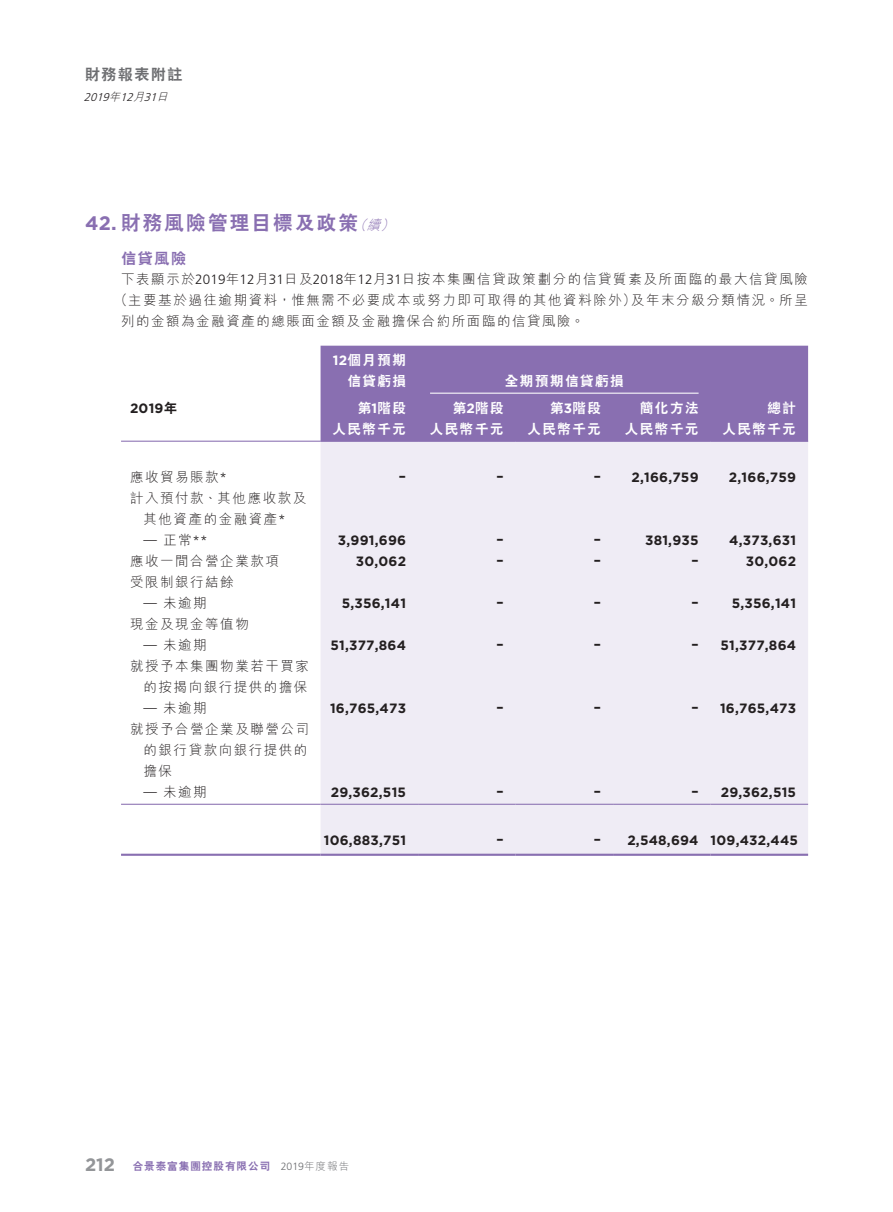
<style>
.page{position:relative;width:893px;height:1212px;background:#fff}
.page>*{position:absolute;margin:0;border:0;box-sizing:border-box;transform-origin:0 0}
._03_H1{font:800 19.5px "C Hei 2 HK";letter-spacing:.115em;color:#896fb1}
.t1{font:800 15px "C Hei 2 HK";letter-spacing:.1em;color:#6c6d70}
._04___H2{font:800 15px "C Hei 2 HK";color:#896fb1}
._01_Body_Text{font:700 13.5px "Gotham";letter-spacing:.015em;color:#231f20}
._12___P2{font:300 13.5px "M Hei HK";letter-spacing:.12em;color:#231f20}
._15_Table_Stub{font:300 13.5px/21px "M Hei HK";letter-spacing:.115em;color:#231f20;text-align:center}
._01_Body_Text-2{font:800 13.5px/21px "C Hei 2 HK";letter-spacing:.115em;color:#fff;text-align:right}
._15_Table_Stub-2{font:700 13.5px "Gotham";color:#231f20}
._15_Table_Stub-3{font:300 13.5px "Frutiger LT Std";color:#231f20}
.t2{font:italic 300 11.25px "Frutiger LT Std";color:#231f20}
.t3{font:800 10.5px "C Hei 2 HK";letter-spacing:.1em;color:#896fb1}
.s1{font-family:"M Hei HK"}
.s2{font-family:"Gotham";font-weight:700}
.s3{font-family:"M Hei HK";font-weight:300;font-style:italic;font-size:13.5px}
.s4{font-family:"Frutiger LT Std"}
.s5{font-family:"C Hei 2 HK";font-weight:800}
.s6{font-family:"Gotham";font-weight:700;font-size:18px;color:#939598}
.s7{font-family:"Frutiger LT Std";font-weight:300;color:#6c6d70}
.s8{font-family:"M Hei HK";font-weight:300;color:#6c6d70}
</style>
<div class="page">
<div style="left:321px;top:346px;width:487px;height:95px;background:#896fb1"></div>
<div style="left:321px;top:442px;width:487px;height:412px;background:#efecf5"></div>
<hr style="left:333px;top:393px;width:73px;height:1px;background:#896fb1">
<hr style="left:430px;top:393px;width:269px;height:1px;background:#fff">
<hr style="left:121px;top:441px;width:200px;height:1px;background:#896fb1">
<hr style="left:321px;top:441px;width:97px;height:1px;background:#896fb1">
<hr style="left:418px;top:441px;width:98px;height:1px;background:#896fb1">
<hr style="left:516px;top:441px;width:97px;height:1px;background:#896fb1">
<hr style="left:613px;top:441px;width:98px;height:1px;background:#896fb1">
<hr style="left:711px;top:441px;width:97px;height:1px;background:#896fb1">
<hr style="left:121px;top:804px;width:200px;height:1px;background:#896fb1">
<hr style="left:321px;top:804px;width:97px;height:1px;background:#896fb1">
<hr style="left:418px;top:804px;width:98px;height:1px;background:#896fb1">
<hr style="left:516px;top:804px;width:97px;height:1px;background:#896fb1">
<hr style="left:613px;top:804px;width:98px;height:1px;background:#896fb1">
<hr style="left:711px;top:804px;width:97px;height:1px;background:#896fb1">
<hr style="left:121px;top:854px;width:200px;height:2px;background:#896fb1">
<hr style="left:321px;top:854px;width:97px;height:2px;background:#896fb1">
<hr style="left:418px;top:854px;width:98px;height:2px;background:#896fb1">
<hr style="left:516px;top:854px;width:97px;height:2px;background:#896fb1">
<hr style="left:613px;top:854px;width:98px;height:2px;background:#896fb1">
<hr style="left:711px;top:854px;width:97px;height:2px;background:#896fb1">
<p class="t1" style="left:85px;top:65px;width:99px">財務報表附註</p>
<p class="t2" style="left:84px;top:91px;width:89px">2019<span class="s1">年</span>12<span class="s1">月</span>31<span class="s1">日</span></p>
<p class="_03_H1" style="left:85px;top:210px;width:315px"><span class="s2">42.</span> 財務風險管理目標及政策<span class="s3">（續）</span></p>
<p class="_04___H2" style="left:121px;top:249px;width:67px">信貸風險</p>
<p class="_12___P2" style="left:121px;top:269px;width:688px">下表顯示於<span class="s4">2019</span>年<span class="s4">12</span>月<span class="s4">31</span>日及<span class="s4">2018</span>年<span class="s4">12</span>月<span class="s4">31</span>日按本集團信貸政策劃分的信貸質素及所面臨的最大信貸風險</p>
<p class="_12___P2" style="left:114px;top:290px;width:695px">（主要基於過往逾期資料，惟無需不必要成本或努力即可取得的其他資料除外）及年末分級分類情況。所呈</p>
<p class="_12___P2" style="left:121px;top:311px;width:465px">列的金額為金融資產的總賬面金額及金融擔保合約所面臨的信貸風險。</p>
<p class="_01_Body_Text-2" style="left:333px;top:350px;width:75px"><span class="s2">12</span>個月預期信貸虧損</p>
<p class="_01_Body_Text-2" style="left:505px;top:371px;width:120px">全期預期信貸虧損</p>
<p class="_15_Table_Stub-2" style="left:130px;top:399px;width:49px">2019<span class="s5">年</span></p>
<p class="_01_Body_Text-2" style="left:358px;top:398px;width:50px">第<span class="s2">1</span>階段</p>
<p class="_01_Body_Text-2" style="left:453px;top:398px;width:52px">第<span class="s2">2</span>階段</p>
<p class="_01_Body_Text-2" style="left:550px;top:398px;width:52px">第<span class="s2">3</span>階段</p>
<p class="_01_Body_Text-2" style="left:640px;top:398px;width:60px">簡化方法</p>
<p class="_01_Body_Text-2" style="left:767px;top:398px;width:30px">總計</p>
<p class="_01_Body_Text-2" style="left:332px;top:419px;width:75px">人民幣千元</p>
<p class="_01_Body_Text-2" style="left:430px;top:419px;width:75px">人民幣千元</p>
<p class="_01_Body_Text-2" style="left:527px;top:419px;width:75px">人民幣千元</p>
<p class="_01_Body_Text-2" style="left:625px;top:419px;width:75px">人民幣千元</p>
<p class="_01_Body_Text-2" style="left:722px;top:419px;width:75px">人民幣千元</p>
<p class="_15_Table_Stub" style="left:130px;top:466px;width:99px">應收貿易賬款<span class="s4">*</span></p>
<p class="_01_Body_Text" style="left:399px;top:467px;width:9px">–</p>
<p class="_01_Body_Text" style="left:496px;top:467px;width:9px">–</p>
<p class="_01_Body_Text" style="left:594px;top:467px;width:9px">–</p>
<p class="_01_Body_Text" style="left:631px;top:468px;width:69px">2,166,759</p>
<p class="_01_Body_Text" style="left:729px;top:468px;width:69px">2,166,759</p>
<p class="_15_Table_Stub" style="left:130px;top:487px;width:178px">計入預付款、其他應收款及其他資產的金融資產<span class="s4">*</span></p>
<p class="_15_Table_Stub-3" style="left:144px;top:533px;width:66px">— <span class="s1">正常</span>**</p>
<p class="_01_Body_Text" style="left:338px;top:531px;width:70px">3,991,696</p>
<p class="_01_Body_Text" style="left:496px;top:530px;width:9px">–</p>
<p class="_01_Body_Text" style="left:594px;top:530px;width:9px">–</p>
<p class="_01_Body_Text" style="left:645px;top:531px;width:55px">381,935</p>
<p class="_01_Body_Text" style="left:729px;top:531px;width:68px">4,373,631</p>
<p class="_15_Table_Stub" style="left:130px;top:550px;width:150px">應收一間合營企業款項</p>
<p class="_01_Body_Text" style="left:356px;top:552px;width:52px">30,062</p>
<p class="_01_Body_Text" style="left:496px;top:551px;width:9px">–</p>
<p class="_01_Body_Text" style="left:594px;top:551px;width:9px">–</p>
<p class="_01_Body_Text" style="left:691px;top:551px;width:9px">–</p>
<p class="_01_Body_Text" style="left:746px;top:552px;width:52px">30,062</p>
<p class="_15_Table_Stub" style="left:130px;top:571px;width:105px">受限制銀行結餘</p>
<p class="_15_Table_Stub" style="left:144px;top:592px;width:65px"><span class="s4">—</span> 未逾期</p>
<p class="_01_Body_Text" style="left:342px;top:594px;width:66px">5,356,141</p>
<p class="_01_Body_Text" style="left:496px;top:593px;width:9px">–</p>
<p class="_01_Body_Text" style="left:594px;top:593px;width:9px">–</p>
<p class="_01_Body_Text" style="left:691px;top:593px;width:9px">–</p>
<p class="_01_Body_Text" style="left:732px;top:594px;width:66px">5,356,141</p>
<p class="_15_Table_Stub" style="left:130px;top:613px;width:120px">現金及現金等值物</p>
<p class="_15_Table_Stub" style="left:144px;top:634px;width:65px"><span class="s4">—</span> 未逾期</p>
<p class="_01_Body_Text" style="left:330px;top:636px;width:77px">51,377,864</p>
<p class="_01_Body_Text" style="left:496px;top:635px;width:9px">–</p>
<p class="_01_Body_Text" style="left:594px;top:635px;width:9px">–</p>
<p class="_01_Body_Text" style="left:691px;top:635px;width:9px">–</p>
<p class="_01_Body_Text" style="left:720px;top:636px;width:77px">51,377,864</p>
<p class="_15_Table_Stub" style="left:130px;top:655px;width:180px;text-align:right">就授予本集團物業若干買家的按揭向銀行提供的擔保</p>
<p class="_15_Table_Stub" style="left:144px;top:697px;width:65px"><span class="s4">—</span> 未逾期</p>
<p class="_01_Body_Text" style="left:330px;top:699px;width:78px">16,765,473</p>
<p class="_01_Body_Text" style="left:496px;top:698px;width:9px">–</p>
<p class="_01_Body_Text" style="left:594px;top:698px;width:9px">–</p>
<p class="_01_Body_Text" style="left:691px;top:698px;width:9px">–</p>
<p class="_01_Body_Text" style="left:720px;top:699px;width:78px">16,765,473</p>
<p class="_15_Table_Stub" style="left:144px;top:718px;width:167px;text-align:justify;text-indent:-14px">就授予合營企業及聯營公司的銀行貸款向銀行提供的擔保</p>
<p class="_15_Table_Stub" style="left:144px;top:781px;width:65px"><span class="s4">—</span> 未逾期</p>
<p class="_01_Body_Text" style="left:331px;top:783px;width:77px">29,362,515</p>
<p class="_01_Body_Text" style="left:496px;top:782px;width:9px">–</p>
<p class="_01_Body_Text" style="left:594px;top:782px;width:9px">–</p>
<p class="_01_Body_Text" style="left:691px;top:782px;width:9px">–</p>
<p class="_01_Body_Text" style="left:721px;top:783px;width:77px">29,362,515</p>
<p class="_01_Body_Text" style="left:324px;top:831px;width:84px">106,883,751</p>
<p class="_01_Body_Text" style="left:496px;top:830px;width:9px">–</p>
<p class="_01_Body_Text" style="left:594px;top:830px;width:9px">–</p>
<p class="_01_Body_Text" style="left:627px;top:831px;width:73px">2,548,694</p>
<p class="_01_Body_Text" style="left:711px;top:831px;width:89px">109,432,445</p>
<p class="t3" style="left:85px;top:1159px;width:266px"><span class="s6">212</span> 合景泰富集團控股有限公司 <span class="s7">2019</span><span class="s8">年度報告</span></p>
</div>
